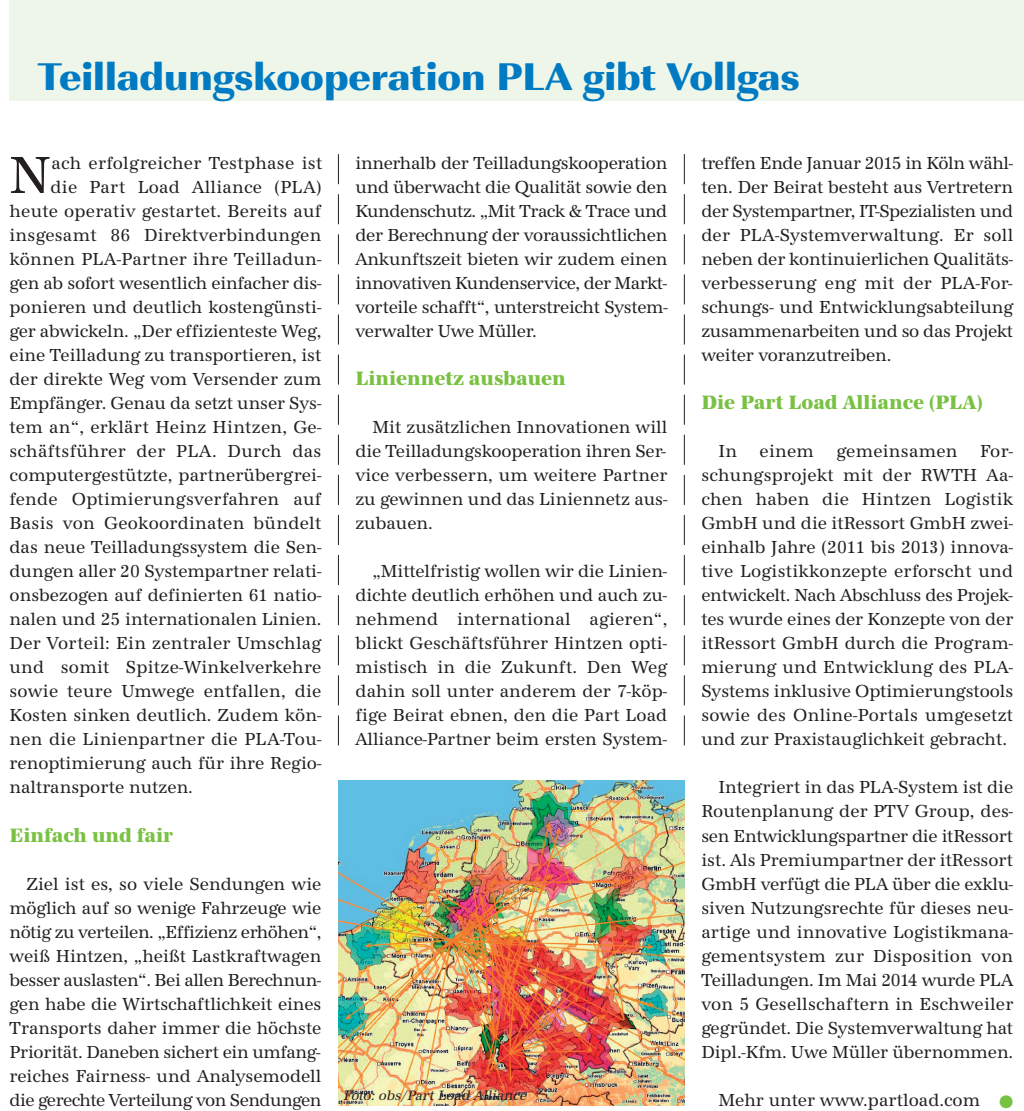
<style>
.page{position:relative;width:1024px;height:1111px;background:#fff}
.page>*{position:absolute;margin:0;border:0;box-sizing:border-box;transform-origin:0 0}
.t1{font:54px "URW Antiqua T Regu Narr";color:#231f20}
.t2{font:700 40px "URW Imperial T Ultr";color:#007ac2}
.t3{font:20px "URW Antiqua T Extr Bold Narr";color:#79c142}
.t4{font:18px/24px "URW Antiqua T Regu Narr";color:#231f20;text-align:justify}
.t5{font:14px "URW Antiqua T Regu Narr Obli";color:#231f20}
.s1{color:#79c142}
</style>
<div class="page">
<svg style="left:338px;top:184px;width:1px;height:522px"></svg>
<hr style="left:338px;top:154px;width:1px;height:30px;background:#231f20">
<hr style="left:338px;top:715px;width:1px;height:30px;background:#231f20">
<svg style="left:684px;top:184px;width:1px;height:522px"></svg>
<hr style="left:684px;top:154px;width:1px;height:30px;background:#231f20">
<hr style="left:684px;top:715px;width:1px;height:30px;background:#231f20">
<div style="left:10px;top:0;width:1014px;height:100px;background:#edf6e9"></div>
<img style="left:338px;top:780px;width:346px;height:325px">
<h2 class="t2" style="left:38px;top:52px;width:763px">Teilladungskooperation PLA gibt Vollgas</h2>
<h1 class="t1" style="left:10px;top:143px;width:43px">N</h1>
<p class="t4" style="left:51px;top:151px;width:272px">ach erfolgreicher Testphase ist</p>
<p class="t4" style="left:51px;top:175px;width:272px">die Part Load Alliance (PLA)</p>
<p class="t4" style="left:10px;top:199px;width:313px">heute operativ gestartet. Bereits auf</p>
<p class="t4" style="left:10px;top:223px;width:313px">insgesamt 86 Direktverbindungen</p>
<p class="t4" style="left:10px;top:247px;width:313px">können PLA-Partner ihre Teilladun-</p>
<p class="t4" style="left:10px;top:271px;width:313px">gen ab sofort wesentlich einfacher dis-</p>
<p class="t4" style="left:10px;top:295px;width:313px">ponieren und deutlich kostengünsti-</p>
<p class="t4" style="left:10px;top:319px;width:313px">ger abwickeln. „Der effizienteste Weg,</p>
<p class="t4" style="left:10px;top:343px;width:313px">eine Teilladung zu transportieren, ist</p>
<p class="t4" style="left:10px;top:367px;width:313px">der direkte Weg vom Versender zum</p>
<p class="t4" style="left:10px;top:391px;width:313px">Empfänger. Genau da setzt unser Sys-</p>
<p class="t4" style="left:10px;top:415px;width:313px">tem an“, erklärt Heinz Hintzen, Ge-</p>
<p class="t4" style="left:10px;top:439px;width:313px">schäftsführer der PLA. Durch das</p>
<p class="t4" style="left:10px;top:463px;width:313px">computergestützte, partnerübergrei-</p>
<p class="t4" style="left:10px;top:487px;width:313px">fende Optimierungsverfahren auf</p>
<p class="t4" style="left:10px;top:511px;width:313px">Basis von Geokoordinaten bündelt</p>
<p class="t4" style="left:10px;top:535px;width:313px">das neue Teilladungssystem die Sen-</p>
<p class="t4" style="left:10px;top:559px;width:313px">dungen aller 20 Systempartner relati-</p>
<p class="t4" style="left:10px;top:583px;width:313px">onsbezogen auf definierten 61 natio-</p>
<p class="t4" style="left:10px;top:607px;width:313px">nalen und 25 internationalen Linien.</p>
<p class="t4" style="left:10px;top:631px;width:313px">Der Vorteil: Ein zentraler Umschlag</p>
<p class="t4" style="left:10px;top:655px;width:313px">und somit Spitze-Winkelverkehre</p>
<p class="t4" style="left:10px;top:679px;width:313px">sowie teure Umwege entfallen, die</p>
<p class="t4" style="left:10px;top:703px;width:313px">Kosten sinken deutlich. Zudem kön-</p>
<p class="t4" style="left:10px;top:727px;width:313px">nen die Linienpartner die PLA-Tou-</p>
<p class="t4" style="left:10px;top:751px;width:313px">renoptimierung auch für ihre Regio-</p>
<p class="t4" style="left:10px;top:775px;width:185px">naltransporte nutzen.</p>
<p class="t3" style="left:10px;top:822px;width:165px">Einfach und fair</p>
<p class="t4" style="left:10px;top:871px;width:313px;text-indent:17px">Ziel ist es, so viele Sendungen wie möglich auf so wenige Fahrzeuge wie nötig zu verteilen. „Effizienz erhöhen“, weiß Hintzen, „heißt Lastkraftwagen besser auslasten“. Bei allen Berechnun&shy;gen habe die Wirtschaftlichkeit eines Transports daher immer die höchste Priorität. Daneben sichert ein umfang&shy;reiches Fairness- und Analysemodell die gerechte Verteilung von Sendungen</p>
<p class="t4" style="left:355px;top:151px;width:314px">innerhalb der Teilladungskooperation und überwacht die Qualität sowie den Kundenschutz. „Mit Track &amp; Trace und der Berechnung der voraussichtlichen Ankunftszeit bieten wir zudem einen innovativen Kundenservice, der Markt&shy;vorteile schafft“, unterstreicht System&shy;verwalter Uwe Müller.</p>
<p class="t3" style="left:355px;top:366px;width:212px">Liniennetz ausbauen</p>
<p class="t4" style="left:355px;top:415px;width:313px;text-indent:17px">Mit zusätzlichen Innovationen will die Teilladungskooperation ihren Ser&shy;vice verbessern, um weitere Partner zu gewinnen und das Liniennetz aus&shy;zubauen.</p>
<p class="t4" style="left:355px;top:559px;width:313px;text-indent:17px">„Mittelfristig wollen wir die Linien&shy;dichte deutlich erhöhen und auch zu&shy;nehmend international agieren“, blickt Geschäftsführer Hintzen opti&shy;mistisch in die Zukunft. Den Weg dahin soll unter anderem der 7-köp&shy;fige Beirat ebnen, den die Part Load Alliance-Partner beim ersten System-</p>
<p class="t5" style="left:344px;top:1086px;width:185px">Foto: obs/Part Load Alliance</p>
<p class="t4" style="left:701px;top:151px;width:313px">treffen Ende Januar 2015 in Köln wähl&shy;ten. Der Beirat besteht aus Vertretern der Systempartner, IT-Spezialisten und der PLA-Systemverwaltung. Er soll neben der kontinuierlichen Qualitäts&shy;verbesserung eng mit der PLA-For&shy;schungs- und Entwicklungsabteilung zusammenarbeiten und so das Projekt weiter voranzutreiben.</p>
<p class="t3" style="left:701px;top:390px;width:283px">Die Part Load Alliance (PLA)</p>
<p class="t4" style="left:718px;top:439px;width:20px">In</p>
<p class="t4" style="left:759px;top:439px;width:56px">einem</p>
<p class="t4" style="left:836px;top:439px;width:122px">gemeinsamen</p>
<p class="t4" style="left:701px;top:439px;width:313px;text-indent:279px">For&shy;schungsprojekt mit der RWTH Aa&shy;chen haben die Hintzen Logistik GmbH und die itRessort GmbH zwei&shy;einhalb Jahre (2011 bis 2013) innova&shy;tive Logistikkonzepte erforscht und entwickelt. Nach Abschluss des Projek&shy;tes wurde eines der Konzepte von der itRessort GmbH durch die Program&shy;mierung und Entwicklung des PLA-Systems inklusive Optimierungstools sowie des Online-Portals umgesetzt und zur Praxistauglichkeit gebracht.</p>
<p class="t4" style="left:701px;top:775px;width:313px;text-indent:17px">Integriert in das PLA-System ist die Routenplanung der PTV Group, des&shy;sen Entwicklungspartner die itRessort ist. Als Premiumpartner der itRessort GmbH verfügt die PLA über die exklu&shy;siven Nutzungsrechte für dieses neu&shy;artige und innovative Logistikmana&shy;gementsystem zur Disposition von Teilladungen. Im Mai 2014 wurde PLA von 5 Gesellschaftern in Eschweiler gegründet. Die Systemverwaltung hat Dipl.-Kfm. Uwe Müller übernommen.</p>
<p class="t4" style="left:718px;top:1087px;width:296px">Mehr unter www.partload.com <span class="s1">●</span></p>
</div>
